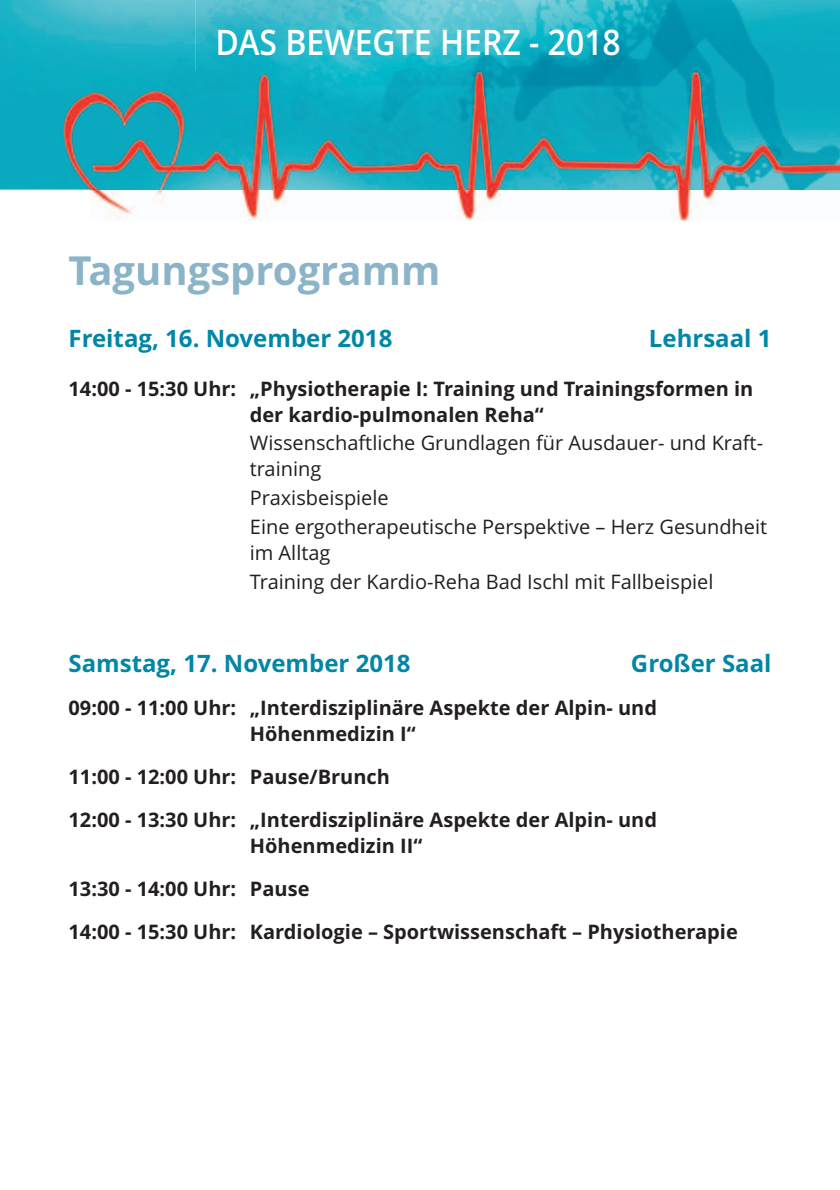
<style>
.page{position:relative;width:840px;height:1190px;background:#fff}
.page>*{position:absolute;margin:0;border:0;box-sizing:border-box;transform-origin:0 0}
.t1{font:700 40px "Open Sans";color:#8cb4c9}
.t2{font:600 35.2px "Open Sans";color:#fff;scale:.91 1}
.t3{font:700 24px "Open Sans";color:#0086a6}
.t4{font:700 20px/43px "Open Sans";color:#231f20}
.t5{font:20px/28.8px "Open Sans";color:#231f20}
</style>
<div class="page">
<img style="left:196px;top:0;width:644px;height:71px">
<img style="left:0;top:0;width:196px;height:218px">
<img style="left:196px;top:71px;width:644px;height:150px">
<img style="left:91px;top:71px;width:105px;height:119px">
<h2 class="t2" style="left:216px;top:22px;width:447px">DAS BEWEGTE HERZ - 2018</h2>
<h1 class="t1" style="left:69px;top:255px;width:373px">Tagungsprogramm</h1>
<p class="t3" style="left:69px;top:329px;width:325px">Freitag, 16. November 2018</p>
<p class="t3" style="left:649px;top:329px;width:124px">Lehrsaal 1</p>
<p class="t4" style="left:250px;top:377px;width:505px;line-height:26px;text-indent:-181px">14:00 - 15:30 Uhr: „Physiotherapie I: Training und Trainingsformen in der kardio-pulmonalen Reha“</p>
<p class="t5" style="left:250px;top:432px;width:515px;line-height:26px">Wissenschaftliche Grundlagen für Ausdauer- und Kraft&shy;training</p>
<p class="t5" style="left:250px;top:486px;width:519px">Praxisbeispiele<br>Eine ergotherapeutische Perspektive – Herz Gesundheit</p>
<p class="t5" style="left:250px;top:540px;width:465px">im Alltag<br>Training der Kardio-Reha Bad Ischl mit Fallbeispiel</p>
<p class="t3" style="left:69px;top:653px;width:344px">Samstag, 17. November 2018</p>
<p class="t3" style="left:631px;top:653px;width:142px">Großer Saal</p>
<p class="t4" style="left:250px;top:696px;width:409px;line-height:26px;text-indent:-181px">09:00 - 11:00 Uhr: „Interdisziplinäre Aspekte der Alpin- und<br>Höhenmedizin I“</p>
<p class="t4" style="left:69px;top:757px;width:590px">11:00 - 12:00 Uhr: Pause/Brunch<br>12:00 - 13:30 Uhr: „Interdisziplinäre Aspekte der Alpin- und</p>
<p class="t4" style="left:69px;top:826px;width:671px;text-indent:181px">Höhenmedizin II“<br>13:30 - 14:00 Uhr: Pause<br>14:00 - 15:30 Uhr: Kardiologie – Sportwissenschaft – Physiotherapie</p>
</div>
